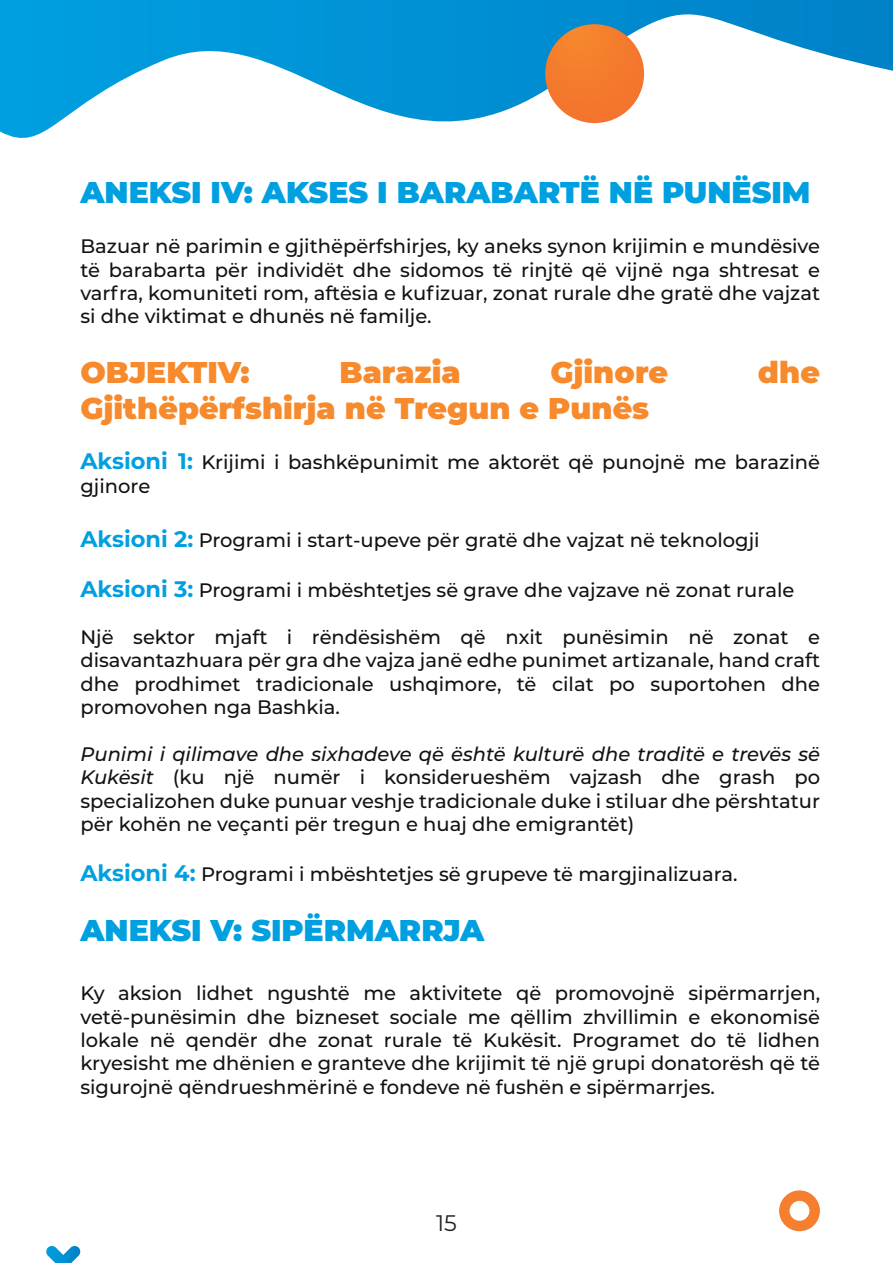
<style>
.page{position:relative;width:893px;height:1263px;background:#fff}
.page>*{position:absolute;margin:0;border:0;box-sizing:border-box;transform-origin:0 0}
.t1{font:900 30px "Montserrat";color:#f68a2d}
.t2{font:900 30px "Montserrat";color:#00a0e0}
.t3{font:22.5px "Montserrat";color:#231f20}
.t4{font:500 19.5px/23.4px "Montserrat";color:#121212;text-align:justify}
.s1{font-weight:700;font-size:22.5px;color:#00a0e0}
.s2{font-style:italic}
</style>
<div class="page">
<svg style="left:0;top:0;width:893px;height:138px"></svg>
<div style="left:545px;top:24px;width:99px;height:99px;background:#f47a2d;border-radius:49px"></div>
<svg style="left:779px;top:1190px;width:41px;height:41px"></svg>
<svg style="left:46px;top:1246px;width:35px;height:17px"></svg>
<h1 class="t2" style="left:80px;top:169px;width:732px">ANEKSI IV: AKSES I BARABARTË NË PUNËSIM</h1>
<p class="t4" style="left:80px;top:234px;width:741px">Bazuar në parimin e gjithëpërfshirjes, ky aneks synon krijimin e mundësive të barabarta për individët dhe sidomos të rinjtë që vijnë nga shtresat e varfra, komuniteti rom, aftësia e kufizuar, zonat rurale dhe gratë dhe vajzat si dhe viktimat e dhunës në familje.</p>
<h1 class="t1" style="left:80px;top:349px;width:171px">OBJEKTIV:</h1>
<h1 class="t1" style="left:339px;top:349px;width:123px">Barazia</h1>
<h1 class="t1" style="left:550px;top:349px;width:119px">Gjinore</h1>
<h1 class="t1" style="left:758px;top:349px;width:64px">dhe</h1>
<h1 class="t1" style="left:80px;top:385px;width:570px">Gjithëpërfshirja në Tregun e Punës</h1>
<p class="t4" style="left:80px;top:450px;width:741px"><span class="s1">Aksioni 1:</span> Krijimi i bashkëpunimit me aktorët që punojnë me barazinë gjinore</p>
<p class="t4" style="left:80px;top:527px;width:681px"><span class="s1">Aksioni 2:</span> Programi i start-upeve për gratë dhe vajzat në teknologji</p>
<p class="t4" style="left:80px;top:577px;width:715px"><span class="s1">Aksioni 3:</span> Programi i mbështetjes së grave dhe vajzave në zonat rurale</p>
<p class="t4" style="left:80px;top:624px;width:741px">Një sektor mjaft i rëndësishëm që nxit punësimin në zonat e disavantazhuara për gra dhe vajza janë edhe punimet artizanale, hand craft dhe prodhimet tradicionale ushqimore, të cilat po suportohen dhe promovohen nga Bashkia.</p>
<p class="t4" style="left:80px;top:741px;width:741px"><span class="s2">Punimi i qilimave dhe sixhadeve që është kulturë dhe traditë e trevës së Kukësit</span> (ku një numër i konsiderueshëm vajzash dhe grash po specializohen duke punuar veshje tradicionale duke i stiluar dhe përshtatur për kohën ne veçanti për tregun e huaj dhe emigrantët)</p>
<p class="t4" style="left:80px;top:862px;width:659px"><span class="s1">Aksioni 4:</span> Programi i mbështetjes së grupeve të margjinalizuara.</p>
<h1 class="t2" style="left:80px;top:907px;width:405px">ANEKSI V: SIPËRMARRJA</h1>
<p class="t4" style="left:80px;top:981px;width:741px">Ky aksion lidhet ngushtë me aktivitete që promovojnë sipërmarrjen, vetë-punësimin dhe bizneset sociale me qëllim zhvillimin e ekonomisë lokale në qendër dhe zonat rurale të Kukësit. Programet do të lidhen kryesisht me dhënien e granteve dhe krijimit të një grupi donatorësh që të sigurojnë qëndrueshmërinë e fondeve në fushën e sipërmarrjes.</p>
<p class="t3" style="left:436px;top:1208px;width:22px">15</p>
</div>
